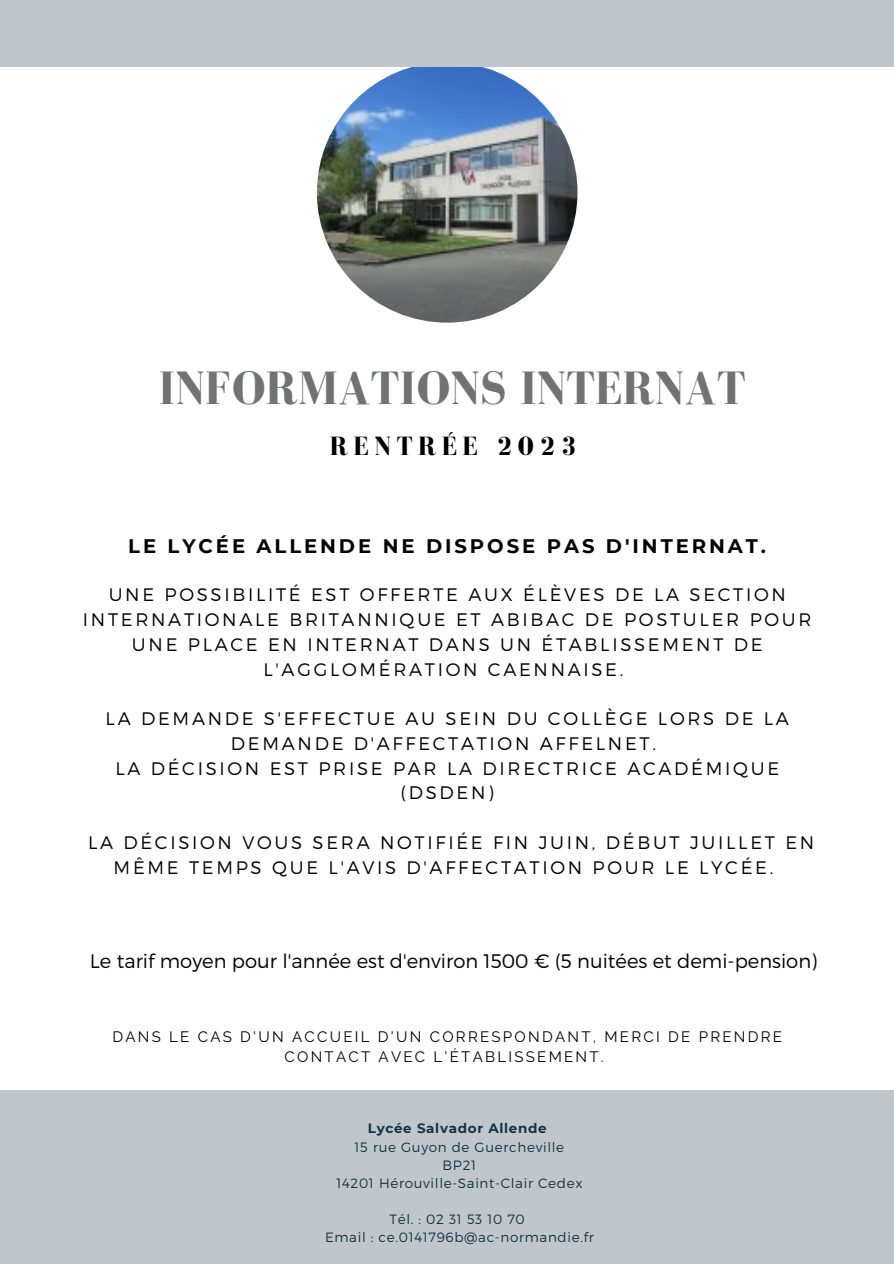
<style>
.page{position:relative;width:894px;height:1264px;background:#fff}
.page>*{position:absolute;margin:0;border:0;box-sizing:border-box;transform-origin:0 0}
.t1{font:700 48.15px "Bodoni FLF";color:#6f7372}
.t2{font:700 27.15px "Bodoni FLF";letter-spacing:.2em;color:#000}
.t3{font:700 19.65px "Montserrat";letter-spacing:.15em;color:#000}
.t4{font:300 19.5px "Montserrat";color:#000}
.t5{font:300 18.15px/24.8px "Montserrat";letter-spacing:.15em;color:#000;text-align:center}
.t6{font:15px/20.2px "Raleway";letter-spacing:.15em;color:#000;text-align:center}
.t7{font:300 13.5px/18px "Montserrat";letter-spacing:.05em;color:#143444;text-align:center}
.t8{font:700 13.5px "Montserrat";letter-spacing:.05em;color:#143444}
</style>
<div class="page">
<img style="left:317px;top:62px;width:260px;height:261px;border-radius:50%">
<div style="left:0;top:0;width:893px;height:67px;background:#c0c7cc"></div>
<div style="left:0;top:1090px;width:893px;height:173px;background:#c0c7cc"></div>
<h1 class="t1" style="left:158px;top:361px;width:588px">INFORMATIONS INTERNAT</h1>
<h2 class="t2" style="left:330px;top:431px;width:248px">RENTRÉE 2023</h2>
<p class="t3" style="left:128px;top:533px;width:639px">LE LYCÉE ALLENDE NE DISPOSE PAS D'INTERNAT.</p>
<p class="t5" style="left:83px;top:581px;width:730px">UNE POSSIBILITÉ EST OFFERTE AUX ÉLÈVES DE LA SECTION INTERNATIONALE BRITANNIQUE ET ABIBAC DE POSTULER POUR UNE PLACE EN INTERNAT DANS UN ÉTABLISSEMENT DE L'AGGLOMÉRATION CAENNAISE.</p>
<p class="t5" style="left:106px;top:705px;width:684px">LA DEMANDE S'EFFECTUE AU SEIN DU COLLÈGE LORS DE LA DEMANDE D'AFFECTATION AFFELNET.<br>LA DÉCISION EST PRISE PAR LA DIRECTRICE ACADÉMIQUE (DSDEN)</p>
<p class="t5" style="left:114px;top:829px;width:702px;text-align:left;text-indent:-26px">LA DÉCISION VOUS SERA NOTIFIÉE FIN JUIN, DÉBUT JUILLET EN<br>MÊME TEMPS QUE L'AVIS D'AFFECTATION POUR LE LYCÉE.</p>
<p class="t4" style="left:90px;top:948px;width:728px">Le tarif moyen pour l'année est d'environ 1500 € (5 nuitées et demi-pension)</p>
<p class="t6" style="left:112px;top:1026px;width:671px">DANS LE CAS D'UN ACCUEIL D'UN CORRESPONDANT, MERCI DE PRENDRE<br>CONTACT AVEC L'ÉTABLISSEMENT.</p>
<p class="t8" style="left:368px;top:1119px;width:180px">Lycée Salvador Allende</p>
<p class="t7" style="left:336px;top:1137px;width:247px">15 rue Guyon de Guercheville<br>BP21<br>14201 Hérouville-Saint-Clair Cedex</p>
<p class="t7" style="left:325px;top:1209px;width:270px">Tél. : 02 31 53 10 70<br>Email : ce.0141796b@ac-normandie.fr</p>
</div>
